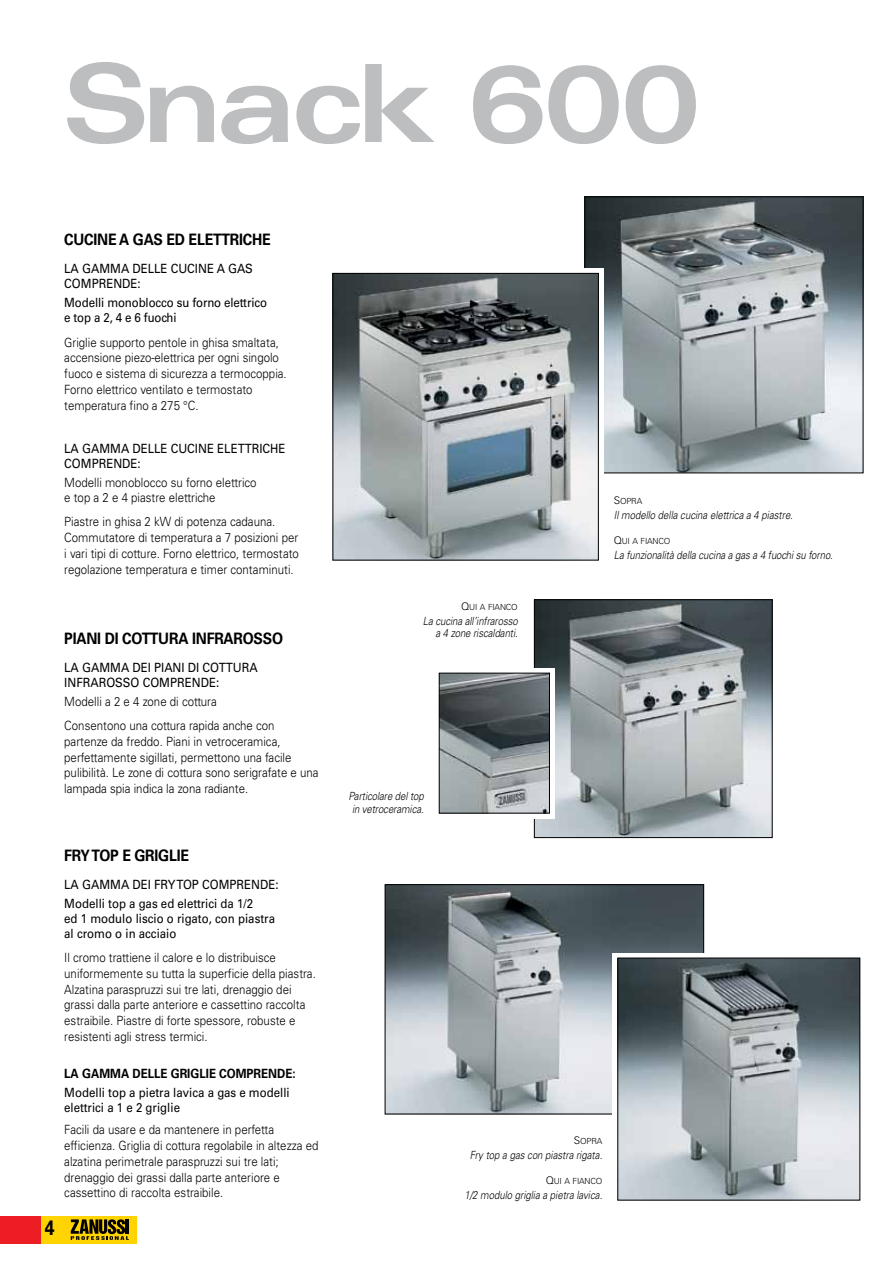
<style>
.page{position:relative;width:893px;height:1263px;background:#fff}
.page>*{position:absolute;margin:0;border:0;box-sizing:border-box;transform-origin:0 0}
.t1{font:700 expanded 108px "Univers LT Std";letter-spacing:-.045em;color:#bcbec0}
.t2{font:700 20.7px "Univers LT Std";color:#000;scale:.85 1}
.t3{font:700 15.75px "Univers LT Std";letter-spacing:-.015em;color:#000;scale:.9 1}
.t4{font:300 12.75px/15.8px "Univers LT Std";color:#000;scale:.9 1}
.t5{font:12.75px/15px "Univers LT Std";color:#000;scale:.9 1}
.t6{font:700 12.75px "Univers LT Std";color:#000;scale:.9 1}
.t7{font:italic 300 11.25px/12.8px "Univers LT Std";letter-spacing:-.005em;color:#000;text-align:right;scale:.85 1}
.t8{font:8.4px "Univers LT Std Light SC800";letter-spacing:-.025em;color:#000}
.s1{font-size:10.5px}
</style>
<div class="page">
<div style="left:0;top:1216px;width:136px;height:28px;background:#ffd400"></div>
<svg style="left:71px;top:1219px;width:58px;height:21px"></svg>
<div style="left:0;top:1216px;width:40px;height:28px;background:#ed1d24"></div>
<img style="left:587px;top:199px;width:274px;height:272px">
<div style="left:585px;top:197px;width:278px;height:276px;border:1px solid #000"></div>
<svg style="left:332px;top:268px;width:272px;height:293px"></svg>
<img style="left:335px;top:275px;width:261px;height:283px">
<div style="left:333px;top:273px;width:265px;height:287px;border:1px solid #000"></div>
<img style="left:536px;top:602px;width:234px;height:234px">
<div style="left:534px;top:600px;width:238px;height:238px;border:1px solid #000"></div>
<svg style="left:438px;top:668px;width:117px;height:151px"></svg>
<img style="left:441px;top:675px;width:107px;height:136px">
<div style="left:439px;top:673px;width:111px;height:140px;border:1px solid #000"></div>
<img style="left:387px;top:886px;width:315px;height:226px">
<div style="left:385px;top:884px;width:319px;height:230px;border:1px solid #000"></div>
<div style="left:612px;top:952px;width:259px;height:234px;background:#fff"></div>
<img style="left:620px;top:960px;width:238px;height:238px">
<div style="left:618px;top:958px;width:242px;height:242px;border:1px solid #000"></div>
<h1 class="t1" style="left:62px;top:42px;width:641px">Snack 600</h1>
<p class="t3" style="left:64px;top:230px;width:231px">CUCINE A GAS ED ELETTRICHE</p>
<p class="t5" style="left:64px;top:261px;width:211px">LA GAMMA DELLE CUCINE A GAS<br>COMPRENDE:</p>
<p class="t5" style="left:64px;top:295px;width:227px">Modelli monoblocco su forno elettrico e top a 2, 4 e 6 fuochi</p>
<p class="t4" style="left:64px;top:334px;width:249px">Griglie supporto pentole in ghisa smaltata, accensione piezo-elettrica per ogni singolo fuoco e sistema di sicurezza a termocoppia.<br>Forno elettrico ventilato e termostato temperatura fino a 275 °C.</p>
<p class="t5" style="left:64px;top:441px;width:247px">LA GAMMA DELLE CUCINE ELETTRICHE<br>COMPRENDE:</p>
<p class="t4" style="left:64px;top:475px;width:215px;line-height:15px">Modelli monoblocco su forno elettrico e top a 2 e 4 piastre elettriche</p>
<p class="t4" style="left:64px;top:514px;width:262px">Piastre in ghisa 2 kW di potenza cadauna.<br>Commutatore di temperatura a 7 posizioni per i vari tipi di cotture. Forno elettrico, termostato regolazione temperatura e timer contaminuti.</p>
<p class="t3" style="left:64px;top:629px;width:18px">PIANI</p>
<p class="t3" style="left:105px;top:629px;width:53px">DI COTTURA</p>
<p class="t3" style="left:192px;top:629px;width:103px">INFRAROSSO</p>
<p class="t5" style="left:64px;top:660px;width:216px">LA GAMMA DEI PIANI DI COTTURA<br>INFRAROSSO COMPRENDE:</p>
<p class="t4" style="left:64px;top:689px;width:235px;line-height:24.3px">Modelli a 2 e 4 zone di cottura<br>Consentono una cottura rapida anche con</p>
<p class="t4" style="left:64px;top:734px;width:284px">partenze da freddo. Piani in vetroceramica, perfettamente sigillati, permettono una facile pulibilità. Le zone di cottura sono serigrafate e una lampada spia indica la zona radiante.</p>
<h2 class="t2" style="left:45px;top:1215px;width:13px">4</h2>
<p class="t3" style="left:64px;top:846px;width:140px">FRY TOP E GRIGLIE</p>
<p class="t5" style="left:64px;top:874px;width:240px;line-height:19.2px">LA GAMMA DEI FRY TOP COMPRENDE:<br>Modelli top a gas ed elettrici da 1/2</p>
<p class="t5" style="left:64px;top:911px;width:236px">ed 1 modulo liscio o rigato, con piastra al cromo o in acciaio</p>
<p class="t4" style="left:64px;top:950px;width:281px">Il cromo trattiene il calore e lo distribuisce uniformemente su tutta la superficie della piastra.<br>Alzatina paraspruzzi sui tre lati, drenaggio dei grassi dalla parte anteriore e cassettino raccolta estraibile. Piastre di forte spessore, robuste e resistenti agli stress termici.</p>
<p class="t6" style="left:64px;top:1066px;width:85px">LA GAMMADELLE</p>
<p class="t6" style="left:171px;top:1066px;width:9px">GRIGLIE</p>
<p class="t6" style="left:219px;top:1066px;width:48px">COMPRENDE</p>
<p class="t6" style="left:293px;top:1066px;width:5px">:</p>
<p class="t5" style="left:64px;top:1085px;width:252px">Modelli top a pietra lavica a gas e modelli elettrici a 1 e 2 griglie</p>
<p class="t4" style="left:64px;top:1122px;width:284px">Facili da usare e da mantenere in perfetta efficienza. Griglia di cottura regolabile in altezza ed alzatina perimetrale paraspruzzi sui tre lati; drenaggio dei grassi dalla parte anteriore e cassettino di raccolta estraibile.</p>
<p class="t8" style="left:461px;top:602px;width:58px"><span class="s1">Q</span>UI A FIANCO</p>
<p class="t7" style="left:423px;top:614px;width:113px">La cucina all’infrarosso a 4 zone riscaldanti.</p>
<p class="t7" style="left:348px;top:790px;width:90px;text-align:center">Particolare del top in vetroceramica.</p>
<p class="t8" style="left:614px;top:496px;width:30px"><span class="s1">S</span>OPRA</p>
<p class="t7" style="left:614px;top:508px;width:212px">Il modello della cucina elettrica a 4 piastre.</p>
<p class="t8" style="left:614px;top:536px;width:58px"><span class="s1">Q</span>UI A FIANCO</p>
<p class="t7" style="left:614px;top:549px;width:259px">La funzionalità della cucina a gas a 4 fuochi su forno.</p>
<p class="t8" style="left:574px;top:1135px;width:30px"><span class="s1">S</span>OPRA</p>
<p class="t7" style="left:470px;top:1148px;width:157px">Fry top a gas con piastra rigata.</p>
<p class="t8" style="left:546px;top:1176px;width:58px"><span class="s1">Q</span>UI A FIANCO</p>
<p class="t7" style="left:464px;top:1189px;width:164px">1/2 modulo griglia a pietra lavica.</p>
</div>
